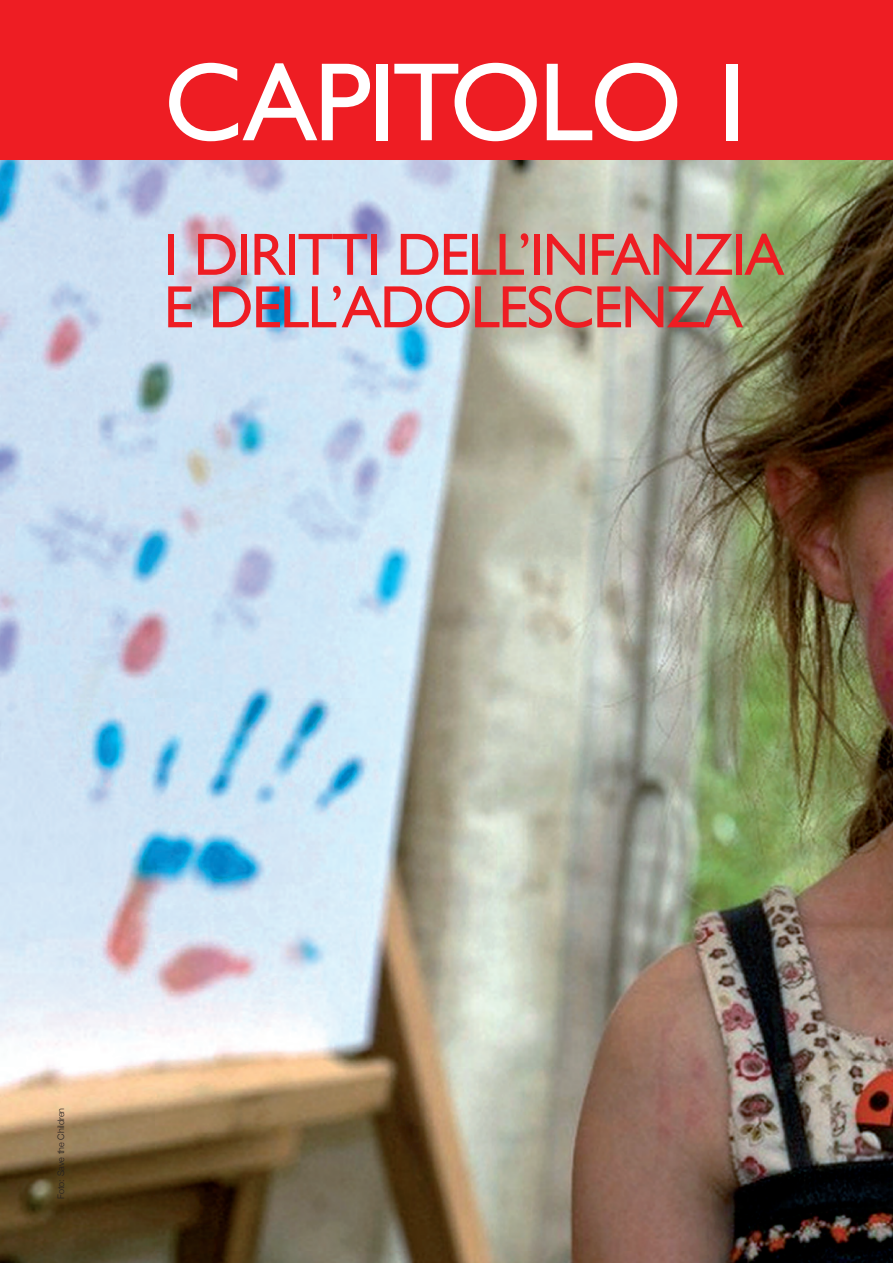
<style>
.page{position:relative;width:893px;height:1263px;background:#fff}
.page>*{position:absolute;margin:0;border:0;box-sizing:border-box;transform-origin:0 0}
.t1{font:112.05px "Gill Sans";letter-spacing:-.03em;color:#fff}
.t2{font:60px/52.5px "Gill Sans";letter-spacing:-.03em;color:#ee1d23}
.t3{font:300 9px "Helvetica Neue";color:#231f20}
</style>
<div class="page">
<img style="left:0;top:159px;width:893px;height:1104px">
<div style="left:0;top:0;width:893px;height:159px;background:#ee1d23"></div>
<h1 class="t1" style="left:164px;top:60px;width:598px">CAPITOLO 1</h1>
<p class="t2" style="left:164px;top:234px;width:622px">I DIRITTI DELL’INFANZIA<br>E DELL’ADOLESCENZA</p>
<p class="t3" style="left:55px;top:1199px;width:93px;rotate:-90deg">Foto: Save the Children</p>
</div>
